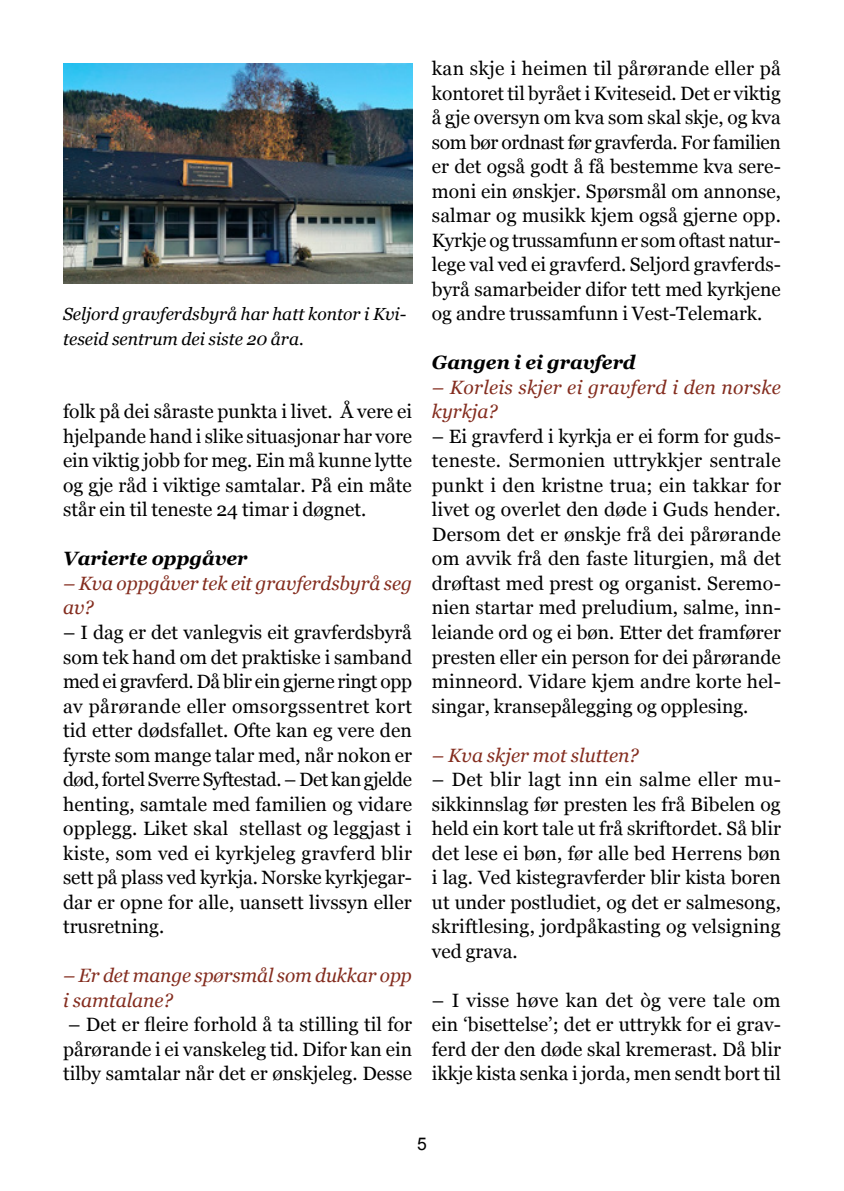
<style>
.page{position:relative;width:844px;height:1191px;background:#fff}
.page>*{position:absolute;margin:0;border:0;box-sizing:border-box;transform-origin:0 0}
.t1{font:19.25px/24.5px "Georgia";color:#000;text-align:justify}
.t2{font:italic 19.25px/24.5px "Georgia";color:#842d1f}
.t3{font:italic 700 19.25px "Georgia";color:#000}
.t4{font:italic 17.5px/24.5px "Georgia";color:#000}
.t5{font:17.5px "Arial";color:#000}
</style>
<div class="page">
<img style="left:64px;top:63px;width:348px;height:221px">
<p class="t4" style="left:63px;top:301px;width:345px">Seljord gravferdsbyrå har hatt kontor i Kvi&shy;teseid sentrum dei siste 20 åra.</p>
<p class="t1" style="left:63px;top:399px;width:350px">folk på dei såraste punkta i livet. Å vere ei hjelpande hand i slike situasjonar har vore ein viktig jobb for meg. Ein må kunne lytte og gje råd i viktige samtalar. På ein måte står ein til teneste 24 timar i døgnet.</p>
<p class="t3" style="left:63px;top:544px;width:186px">Varierte oppgåver</p>
<p class="t2" style="left:63px;top:570px;width:350px">– Kva oppgåver tek eit gravferdsbyrå seg av?</p>
<p class="t1" style="left:63px;top:619px;width:350px">– I dag er det vanlegvis eit gravferdsbyrå som tek hand om det praktiske i samband med ei gravferd. Då blir ein gjerne ringt opp av pårørande eller omsorgssentret kort tid etter dødsfallet. Ofte kan eg vere den fyrste som mange talar med, når nokon er død, fortel Sverre Syftestad. – Det kan gjelde henting, samtale med familien og vidare opplegg. Liket skal stellast og leggjast i kiste, som ved ei kyrkjeleg gravferd blir sett på plass ved kyrkja. Norske kyrkjegar&shy;dar er opne for alle, uansett livssyn eller trusretning.</p>
<p class="t2" style="left:63px;top:962px;width:350px">– Er det mange spørsmål som dukkar opp i samtalane?</p>
<p class="t1" style="left:63px;top:1011px;width:350px">– Det er fleire forhold å ta stilling til for pårørande i ei vanskeleg tid. Difor kan ein tilby samtalar når det er ønskjeleg. Desse</p>
<p class="t1" style="left:432px;top:56px;width:350px">kan skje i heimen til pårørande eller på kontoret til byrået i Kviteseid. Det er viktig å gje oversyn om kva som skal skje, og kva som bør ordnast før gravferda. For familien er det også godt å få bestemme kva sere&shy;moni ein ønskjer. Spørsmål om annonse, salmar og musikk kjem også gjerne opp.<br>Kyrkje og trussamfunn er som oftast natur&shy;lege val ved ei gravferd. Seljord gravferds&shy;byrå samarbeider difor tett med kyrkjene og andre trussamfunn i Vest-Telemark.</p>
<p class="t3" style="left:432px;top:348px;width:205px">Gangen i ei gravferd</p>
<p class="t2" style="left:432px;top:374px;width:350px">– Korleis skjer ei gravferd i den norske kyrkja?</p>
<p class="t1" style="left:432px;top:423px;width:350px">– Ei gravferd i kyrkja er ei form for guds&shy;teneste. Sermonien uttrykkjer sentrale punkt i den kristne trua; ein takkar for livet og overlet den døde i Guds hender.<br>Dersom det er ønskje frå dei pårørande om avvik frå den faste liturgien, må det drøftast med prest og organist. Seremo&shy;nien startar med preludium, salme, inn&shy;leiande ord og ei bøn. Etter det framfører presten eller ein person for dei pårørande minneord. Vidare kjem andre korte hel&shy;singar, kransepålegging og opplesing.</p>
<p class="t2" style="left:432px;top:742px;width:208px">– Kva skjer mot slutten?</p>
<p class="t1" style="left:432px;top:766px;width:350px">– Det blir lagt inn ein salme eller mu&shy;sikkinnslag før presten les frå Bibelen og held ein kort tale ut frå skriftordet. Så blir det lese ei bøn, før alle bed Herrens bøn i lag. Ved kistegravferder blir kista boren ut under postludiet, og det er salmesong, skriftlesing, jordpåkasting og velsigning ved grava.</p>
<p class="t1" style="left:432px;top:987px;width:350px">– I visse høve kan det òg vere tale om ein ‘bisettelse’; det er uttrykk for ei grav&shy;ferd der den døde skal kremerast. Då blir ikkje kista senka i jorda, men sendt bort til</p>
<p class="t5" style="left:417px;top:1132px;width:11px">5</p>
</div>
